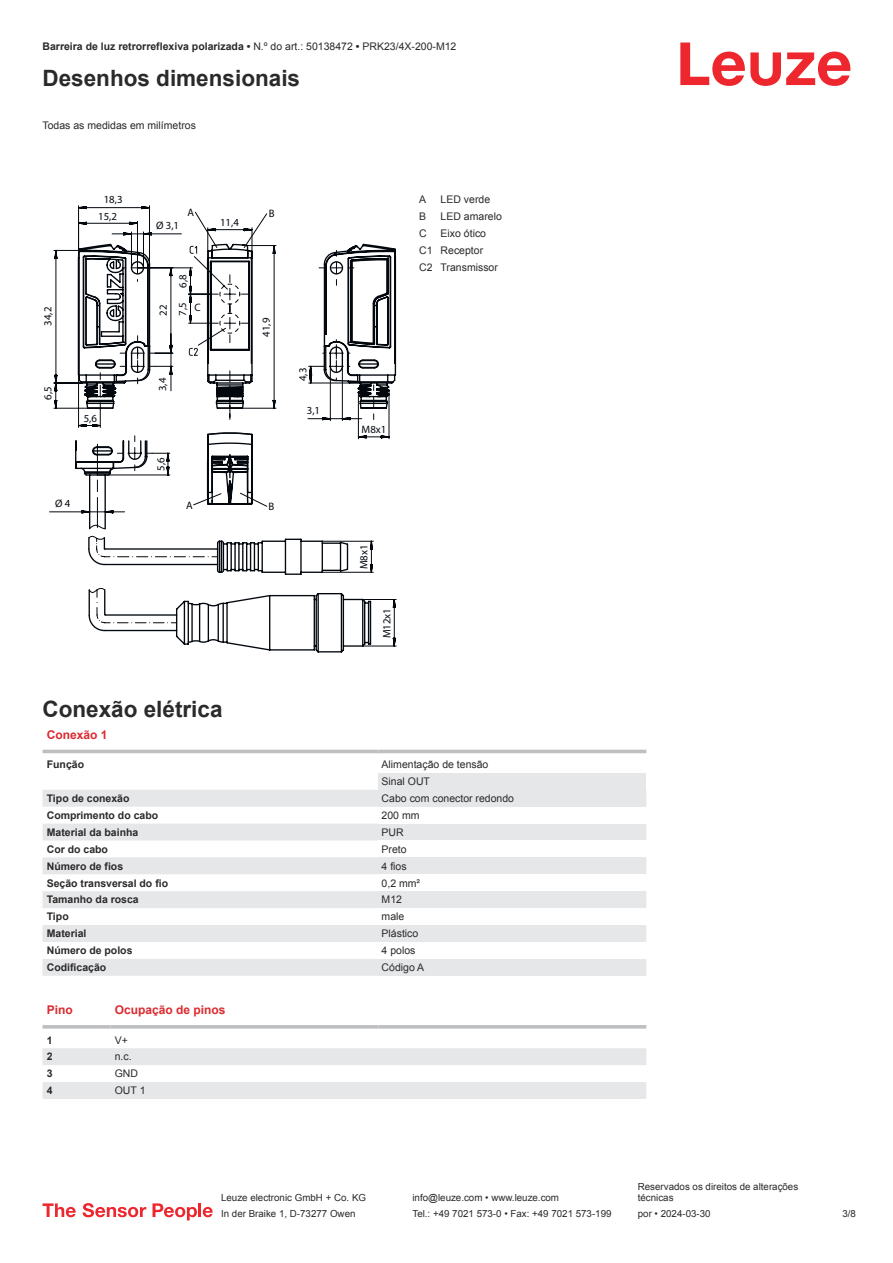
<style>
.page{position:relative;width:893px;height:1263px;background:#fff}
.page>*{position:absolute;margin:0;border:0;box-sizing:border-box;transform-origin:0 0}
.t1{font:700 22.5px "Arial";color:#2b292a}
.t2{font:700 12px "Arial";color:#db2a30}
.t3{font:10.8px/17.2px "Myriad Pro";color:#03080e;text-align:center}
.t4{font:700 10.5px "Arial";color:#2b292a}
.t5{font:10.5px/17px "Arial";color:#2b292a}
.t6{font:9.75px/11.7px "Arial";color:#2b292a}
.s1{font-weight:400}
</style>
<div class="page">
<svg style="left:680px;top:43px;width:170px;height:43px"></svg>
<svg style="left:43px;top:749px;width:603px;height:5px"></svg>
<svg style="left:43px;top:790px;width:335px;height:186px;fill:#e6e7e9"></svg>
<hr style="left:43px;top:750px;width:335px;height:3px;background:#bdbfc1">
<hr style="left:378px;top:750px;width:268px;height:3px;background:#bdbfc1">
<div style="left:378px;top:773px;width:268px;height:17px;background:#e6e7e9"></div>
<div style="left:378px;top:790px;width:268px;height:17px;background:#e6e7e9"></div>
<div style="left:378px;top:823px;width:268px;height:17px;background:#e6e7e9"></div>
<div style="left:378px;top:857px;width:268px;height:17px;background:#e6e7e9"></div>
<div style="left:378px;top:891px;width:268px;height:17px;background:#e6e7e9"></div>
<div style="left:378px;top:925px;width:268px;height:17px;background:#e6e7e9"></div>
<div style="left:378px;top:959px;width:268px;height:17px;background:#e6e7e9"></div>
<svg style="left:43px;top:1048px;width:603px;height:51px"></svg>
<svg style="left:43px;top:1025px;width:68px;height:4px"></svg>
<svg style="left:111px;top:1025px;width:267px;height:4px"></svg>
<svg style="left:378px;top:1025px;width:268px;height:4px"></svg>
<svg style="left:43px;top:1203px;width:33px;height:14px"></svg>
<svg style="left:83px;top:1203px;width:63px;height:14px"></svg>
<svg style="left:153px;top:1203px;width:44px;height:17px"></svg>
<hr style="left:198px;top:1203px;width:3px;height:14px;background:#ed272d">
<svg style="left:203px;top:1207px;width:10px;height:10px"></svg>
<svg style="left:90px;top:245px;width:307px;height:402px"></svg>
<svg style="left:78px;top:205px;width:296px;height:368px"></svg>
<svg style="left:53px;top:227px;width:298px;height:396px"></svg>
<svg style="left:189px;top:245px;width:9px;height:111px"></svg>
<p class="t4" style="left:43px;top:43px;width:415px">Barreira de luz retrorreflexiva polarizada • <span class="s1">N.º do art.: 50138472</span> • <span class="s1">PRK23/4X-200-M12</span></p>
<h1 class="t1" style="left:43px;top:70px;width:259px">Desenhos dimensionais</h1>
<p class="t5" style="left:43px;top:117px;width:155px">Todas as medidas em milímetros</p>
<p class="t3" style="left:98px;top:191px;width:26px">18,3<br>15,2</p>
<p class="t3" style="left:40px;top:326px;width:20px;rotate:-90deg">34,2</p>
<p class="t3" style="left:40px;top:400px;width:15px;rotate:-90deg">6,5</p>
<p class="t3" style="left:84px;top:410px;width:15px">5,6</p>
<p class="t3" style="left:55px;top:495px;width:17px">Ø 4</p>
<p class="t3" style="left:156px;top:217px;width:25px">Ø 3,1</p>
<p class="t3" style="left:187px;top:204px;width:8px">A</p>
<p class="t3" style="left:155px;top:316px;width:13px;rotate:-90deg">22</p>
<p class="t3" style="left:175px;top:288px;width:15px;rotate:-90deg">6,8</p>
<p class="t3" style="left:174px;top:316px;width:15px;rotate:-90deg">7,5</p>
<p class="t3" style="left:195px;top:299px;width:8px">C</p>
<p class="t3" style="left:220px;top:214px;width:20px">11,4</p>
<p class="t3" style="left:154px;top:391px;width:15px;rotate:-90deg">3,4</p>
<p class="t3" style="left:269px;top:205px;width:7px">B</p>
<p class="t3" style="left:258px;top:337px;width:20px;rotate:-90deg">41,9</p>
<p class="t3" style="left:153px;top:470px;width:15px;rotate:-90deg">5,6</p>
<p class="t3" style="left:186px;top:497px;width:8px">A</p>
<p class="t3" style="left:269px;top:498px;width:7px">B</p>
<p class="t3" style="left:295px;top:381px;width:15px;rotate:-90deg">4,3</p>
<p class="t3" style="left:307px;top:402px;width:15px">3,1</p>
<p class="t5" style="left:419px;top:192px;width:9px">A</p>
<p class="t5" style="left:441px;top:192px;width:51px">LED verde</p>
<p class="t5" style="left:419px;top:209px;width:9px">B</p>
<p class="t5" style="left:441px;top:209px;width:63px">LED amarelo</p>
<p class="t5" style="left:419px;top:226px;width:9px">C</p>
<p class="t5" style="left:419px;top:226px;width:80px;text-indent:21px">Eixo ótico<br>C1 Receptor<br>C2 Transmissor</p>
<p class="t3" style="left:362px;top:421px;width:26px">M8x1</p>
<p class="t3" style="left:356px;top:569px;width:26px;rotate:-90deg">M8x1</p>
<p class="t3" style="left:379px;top:638px;width:32px;rotate:-90deg">M12x1</p>
<h1 class="t1" style="left:43px;top:700px;width:182px">Conexão elétrica</h1>
<p class="t2" style="left:47px;top:730px;width:62px">Conexão 1</p>
<p class="t4" style="left:47px;top:760px;width:39px">Função</p>
<p class="t5" style="left:382px;top:757px;width:108px">Alimentação de tensão<br>Sinal OUT</p>
<p class="t4" style="left:47px;top:794px;width:84px">Tipo de conexão</p>
<p class="t5" style="left:382px;top:791px;width:134px">Cabo com conector redondo</p>
<p class="t4" style="left:47px;top:811px;width:113px">Comprimento do cabo</p>
<p class="t5" style="left:382px;top:808px;width:39px">200 mm</p>
<p class="t4" style="left:47px;top:828px;width:93px">Material da bainha</p>
<p class="t5" style="left:382px;top:824px;width:24px">PUR</p>
<p class="t4" style="left:47px;top:845px;width:63px">Cor do cabo</p>
<p class="t5" style="left:382px;top:841px;width:27px">Preto</p>
<p class="t4" style="left:47px;top:862px;width:78px">Número de fios</p>
<p class="t5" style="left:382px;top:858px;width:27px">4 fios</p>
<p class="t4" style="left:47px;top:879px;width:123px">Seção transversal do fio</p>
<p class="t5" style="left:382px;top:875px;width:40px">0,2 mm²</p>
<p class="t4" style="left:47px;top:896px;width:93px">Tamanho da rosca</p>
<p class="t5" style="left:382px;top:892px;width:22px">M12</p>
<p class="t4" style="left:47px;top:913px;width:23px">Tipo</p>
<p class="t5" style="left:382px;top:909px;width:24px">male</p>
<p class="t4" style="left:47px;top:929px;width:41px">Material</p>
<p class="t5" style="left:382px;top:926px;width:38px">Plástico</p>
<p class="t4" style="left:47px;top:946px;width:87px">Número de polos</p>
<p class="t5" style="left:382px;top:943px;width:35px">4 polos</p>
<p class="t4" style="left:47px;top:963px;width:61px">Codificação</p>
<p class="t5" style="left:382px;top:960px;width:44px">Código A</p>
<p class="t2" style="left:47px;top:1005px;width:28px">Pino</p>
<p class="t2" style="left:115px;top:1005px;width:112px">Ocupação de pinos</p>
<p class="t4" style="left:47px;top:1036px;width:7px">1</p>
<p class="t5" style="left:115px;top:1032px;width:15px">V+</p>
<p class="t4" style="left:47px;top:1053px;width:7px">2</p>
<p class="t5" style="left:115px;top:1049px;width:18px">n.c.</p>
<p class="t4" style="left:47px;top:1070px;width:7px">3</p>
<p class="t5" style="left:115px;top:1066px;width:25px">GND</p>
<p class="t4" style="left:47px;top:1086px;width:7px">4</p>
<p class="t5" style="left:115px;top:1083px;width:32px">OUT 1</p>
<p class="t6" style="left:221px;top:1193px;width:146px">Leuze electronic GmbH + Co. KG</p>
<p class="t6" style="left:412px;top:1193px;width:148px">info@leuze.com • www.leuze.com</p>
<p class="t6" style="left:638px;top:1181px;width:162px">Reservados os direitos de alterações técnicas</p>
<p class="t6" style="left:221px;top:1209px;width:136px">In der Braike 1, D-73277 Owen</p>
<p class="t6" style="left:412px;top:1209px;width:201px">Tel.: +49 7021 573-0 • Fax: +49 7021 573-199</p>
<p class="t6" style="left:638px;top:1209px;width:74px">por • 2024-03-30</p>
<p class="t6" style="left:842px;top:1209px;width:15px">3 /8</p>
</div>
